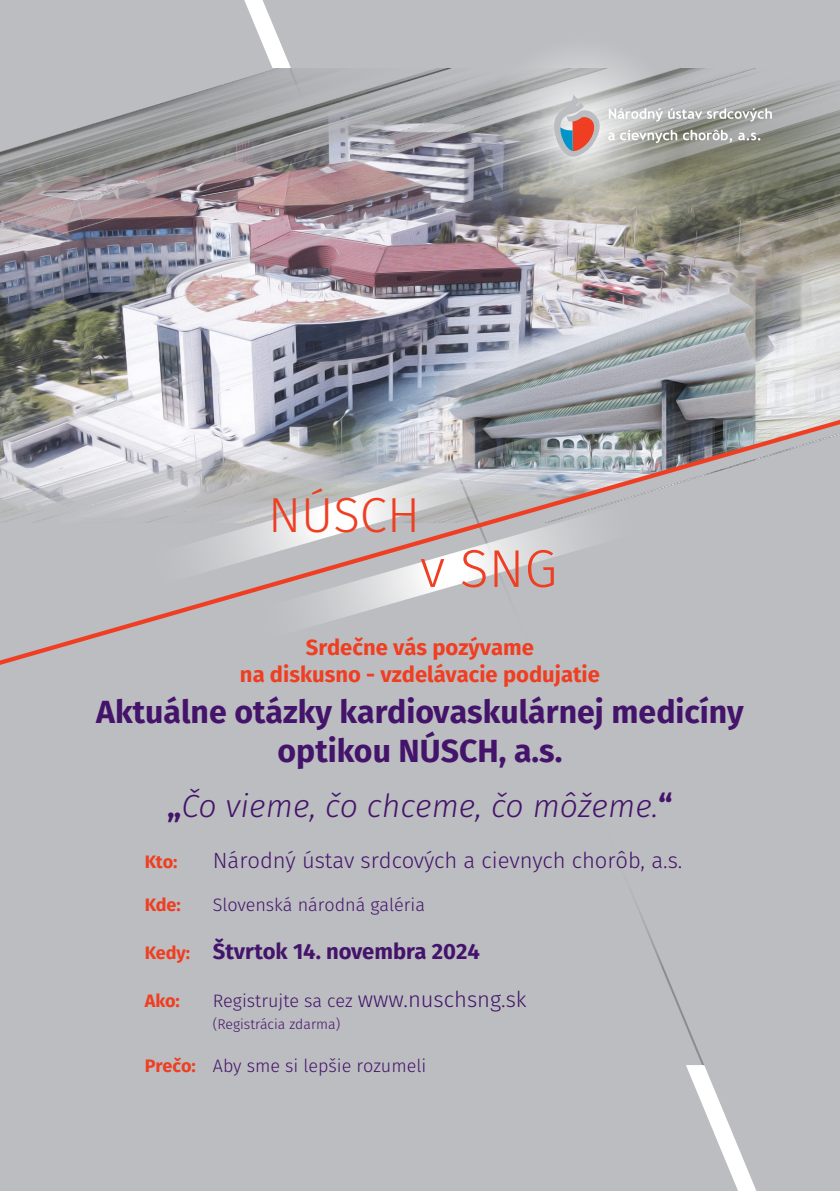
<style>
.page{position:relative;width:840px;height:1191px;background:#fff}
.page>*{position:absolute;margin:0;border:0;box-sizing:border-box;transform-origin:0 0}
.t1{font:300 53.2px "Fira Sans";color:#ef3e22}
.t2{font:300 49.2px "Fira Sans";color:#ef3e22}
.t3{font:700 32px/38.4px "Fira Sans";color:#44146b;text-align:center}
.t4{font:italic 300 32px "Fira Sans";color:#44146b}
.t5{font:700 22px "Fira Sans";color:#ef3e22}
.t6{font:300 22px "Fira Sans";color:#44146b}
.t7{font:700 22px "Fira Sans";color:#44146b}
.t8{font:300 18px "Fira Sans";color:#44146b}
.t9{font:700 18px "Fira Sans";letter-spacing:-.01em;color:#ef3e22}
.t10{font:300 14px "Fira Sans";color:#44146b}
.s1{font-weight:700;font-style:normal}
.s2{font-size:18px;color:#ef3e22}
.s3{font-size:22px}
.s4{font-weight:700;color:#ef3e22}
</style>
<div class="page">
<div style="left:0;top:0;width:839px;height:1191px;background:#bcbdc0"></div>
<img style="left:0;top:68px;width:839px;height:352px">
<svg style="left:244px;top:0;width:47px;height:68px"></svg>
<svg style="left:686px;top:1065px;width:70px;height:126px"></svg>
<svg style="left:0;top:420px;width:839px;height:245px"></svg>
<svg style="left:482px;top:36px;width:198px;height:198px"></svg>
<svg style="left:552px;top:95px;width:49px;height:62px"></svg>
<svg style="left:608px;top:108px;width:163px;height:35px"></svg>
<p class="t2" style="left:268px;top:480px;width:153px">NÚSCH</p>
<p class="t1" style="left:420px;top:530px;width:139px">v SNG</p>
<p class="t5" style="left:306px;top:629px;width:229px">Srdečne vás pozývame</p>
<p class="t5" style="left:240px;top:655px;width:361px">na diskusno - vzdelávacie podujatie</p>
<p class="t3" style="left:96px;top:691px;width:648px">Aktuálne otázky kardiovaskulárnej medicíny optikou NÚSCH, a.s.</p>
<p class="t4" style="left:167px;top:783px;width:507px"><span class="s1">„</span>Čo vieme, čo chceme, čo môžeme.<span class="s1">“</span></p>
<p class="t9" style="left:145px;top:846px;width:34px">Kto:</p>
<p class="t6" style="left:213px;top:845px;width:471px">Národný ústav srdcových a cievnych chorôb, a.s.</p>
<p class="t9" style="left:145px;top:890px;width:38px">Kde:</p>
<p class="t8" style="left:213px;top:892px;width:213px">Slovenská národná galéria</p>
<p class="t7" style="left:145px;top:933px;width:336px"><span class="s2">Kedy:</span> Štvrtok 14. novembra 2024</p>
<p class="t9" style="left:145px;top:986px;width:37px">Ako:</p>
<p class="t8" style="left:213px;top:988px;width:315px">Registrujte sa cez <span class="s3">www.nuschsng.sk</span></p>
<p class="t10" style="left:213px;top:1014px;width:129px">(Registrácia zdarma)</p>
<p class="t8" style="left:145px;top:1053px;width:283px"><span class="s4">Prečo:</span> Aby sme si lepšie rozumeli</p>
</div>
